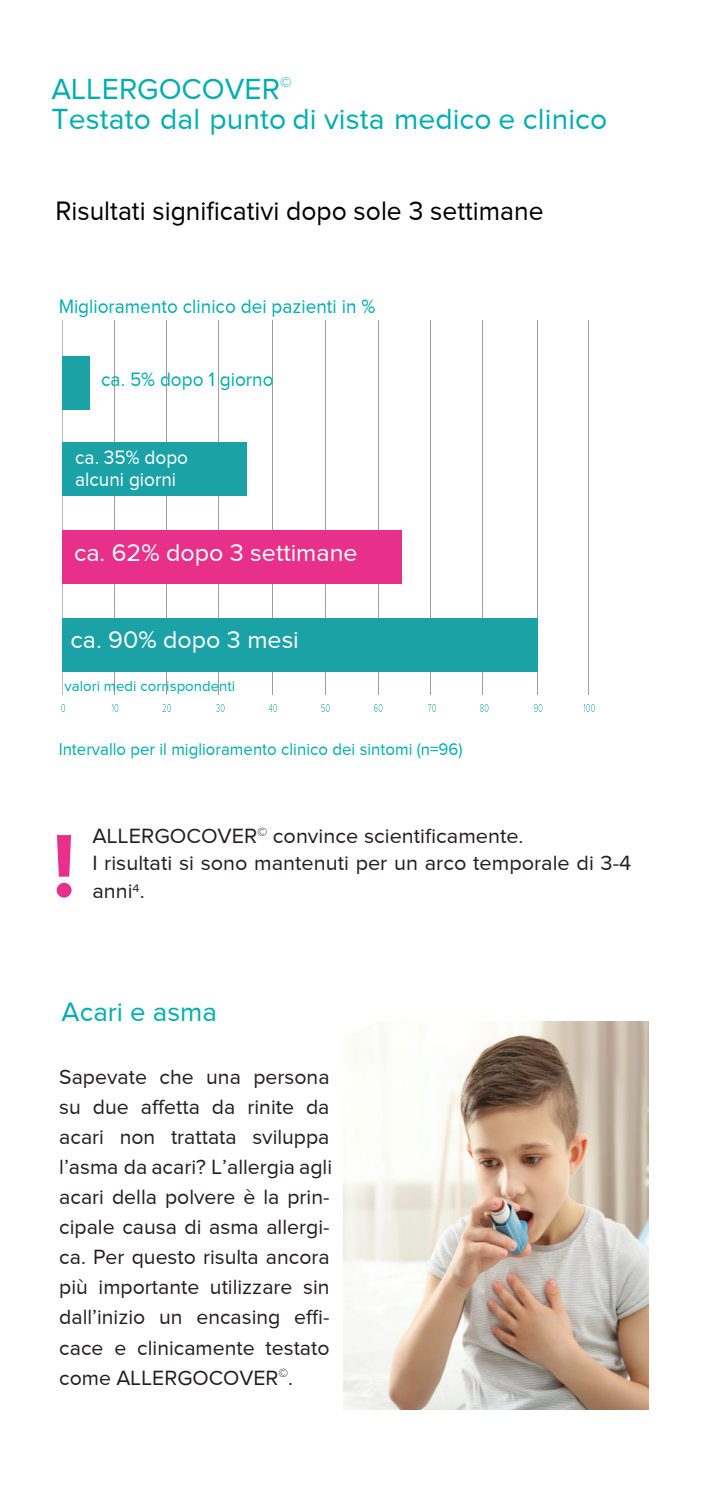
<style>
.page{position:relative;width:710px;height:1489px;background:#fff}
.page>*{position:absolute;margin:0;border:0;box-sizing:border-box;transform-origin:0 0}
.t1{font:700 92.5px "Proxima Nova";color:#e8308a}
.t2{font:30px/30px "Proxima Nova";letter-spacing:.005em;color:#00aeaf}
.t3{font:27.5px "Proxima Nova";color:#000;scale:.96 1}
.t4{font:27.5px "Proxima Nova";color:#00aeaf}
.t5{font:25px "Proxima Nova";color:#fff}
.t6{font:21.25px/30px "Proxima Nova";color:#231f20}
.t7{font:20px "Proxima Nova";color:#00aeaf;scale:.95 1}
.t8{font:20px/22.5px "Proxima Nova";color:#fff;scale:.95 1}
.t9{font:17.5px "Proxima Nova";color:#00aeaf;scale:.96 1}
.t10{font:15px "Proxima Nova";color:#00aeaf}
</style>
<div class="page">
<hr style="left:62px;top:320px;width:1px;height:374px;background:#b7b9bc">
<svg style="left:61px;top:704px;width:4px;height:8px"></svg>
<svg style="left:112px;top:704px;width:6px;height:8px"></svg>
<svg style="left:162px;top:704px;width:9px;height:8px"></svg>
<svg style="left:216px;top:704px;width:8px;height:8px"></svg>
<svg style="left:268px;top:704px;width:9px;height:8px"></svg>
<svg style="left:321px;top:704px;width:8px;height:8px"></svg>
<svg style="left:374px;top:704px;width:8px;height:8px"></svg>
<svg style="left:428px;top:704px;width:7px;height:8px"></svg>
<svg style="left:480px;top:704px;width:8px;height:8px"></svg>
<svg style="left:534px;top:704px;width:8px;height:8px"></svg>
<svg style="left:583px;top:704px;width:11px;height:8px"></svg>
<hr style="left:114px;top:320px;width:1px;height:374px;background:#9f9c9e">
<hr style="left:166px;top:320px;width:1px;height:374px;background:#9f9c9e">
<hr style="left:218px;top:320px;width:1px;height:374px;background:#9f9c9e">
<hr style="left:272px;top:320px;width:1px;height:374px;background:#9f9c9e">
<hr style="left:325px;top:320px;width:1px;height:374px;background:#9f9c9e">
<hr style="left:378px;top:320px;width:1px;height:374px;background:#9f9c9e">
<hr style="left:430px;top:320px;width:1px;height:374px;background:#9f9c9e">
<hr style="left:482px;top:320px;width:1px;height:374px;background:#9f9c9e">
<hr style="left:537px;top:320px;width:1px;height:374px;background:#9f9c9e">
<hr style="left:588px;top:320px;width:1px;height:374px;background:#9f9c9e">
<div style="left:62px;top:357px;width:28px;height:53px;background:#1ba2a6"></div>
<div style="left:62px;top:442px;width:185px;height:53px;background:#1ba2a6"></div>
<div style="left:62px;top:530px;width:339px;height:53px;background:#e8308a"></div>
<div style="left:62px;top:618px;width:475px;height:53px;background:#1ba2a6"></div>
<img style="left:343px;top:1022px;width:304px;height:387px">
<h2 class="t2" style="left:52px;top:75px;width:557px">ALLERGOCOVER<sup>©<br></sup>Testato dal punto di vista medico e clinico</h2>
<p class="t3" style="left:55px;top:198px;width:509px">Risultati significativi dopo sole 3 settimane</p>
<p class="t7" style="left:59px;top:297px;width:334px">Miglioramento clinico dei pazienti in %</p>
<p class="t7" style="left:101px;top:370px;width:183px">ca. 5% dopo 1 giorno</p>
<p class="t8" style="left:75px;top:447px;width:120px">ca. 35% dopo alcuni giorni</p>
<p class="t5" style="left:74px;top:541px;width:285px">ca. 62% dopo 3 settimane</p>
<p class="t5" style="left:70px;top:628px;width:230px">ca. 90% dopo 3 mesi</p>
<p class="t10" style="left:64px;top:679px;width:172px">valori medi corrispondenti</p>
<p class="t9" style="left:59px;top:741px;width:422px">Intervallo per il miglioramento clinico dei sintomi (n=96)</p>
<h1 class="t1" style="left:52px;top:823px;width:25px">!</h1>
<p class="t6" style="left:92px;top:823px;width:540px;line-height:27.5px">ALLERGOCOVER<sup>©</sup> convince scientificamente.<br>I risultati si sono mantenuti per un arco temporale di 3-4 anni<sup>4</sup>.</p>
<p class="t4" style="left:62px;top:999px;width:157px">Acari e asma</p>
<p class="t6" style="left:59px;top:1063px;width:274px">Sapevate che una persona su due affetta da rinite da acari non trattata sviluppa l’asma da acari? L’allergia agli acari della polvere è la prin&shy;cipale causa di asma allergi&shy;ca. Per questo risulta ancora più importante utilizzare sin dall’inizio un encasing effi&shy;cace e clinicamente testato come ALLERGOCOVER<sup>©</sup>.</p>
</div>
